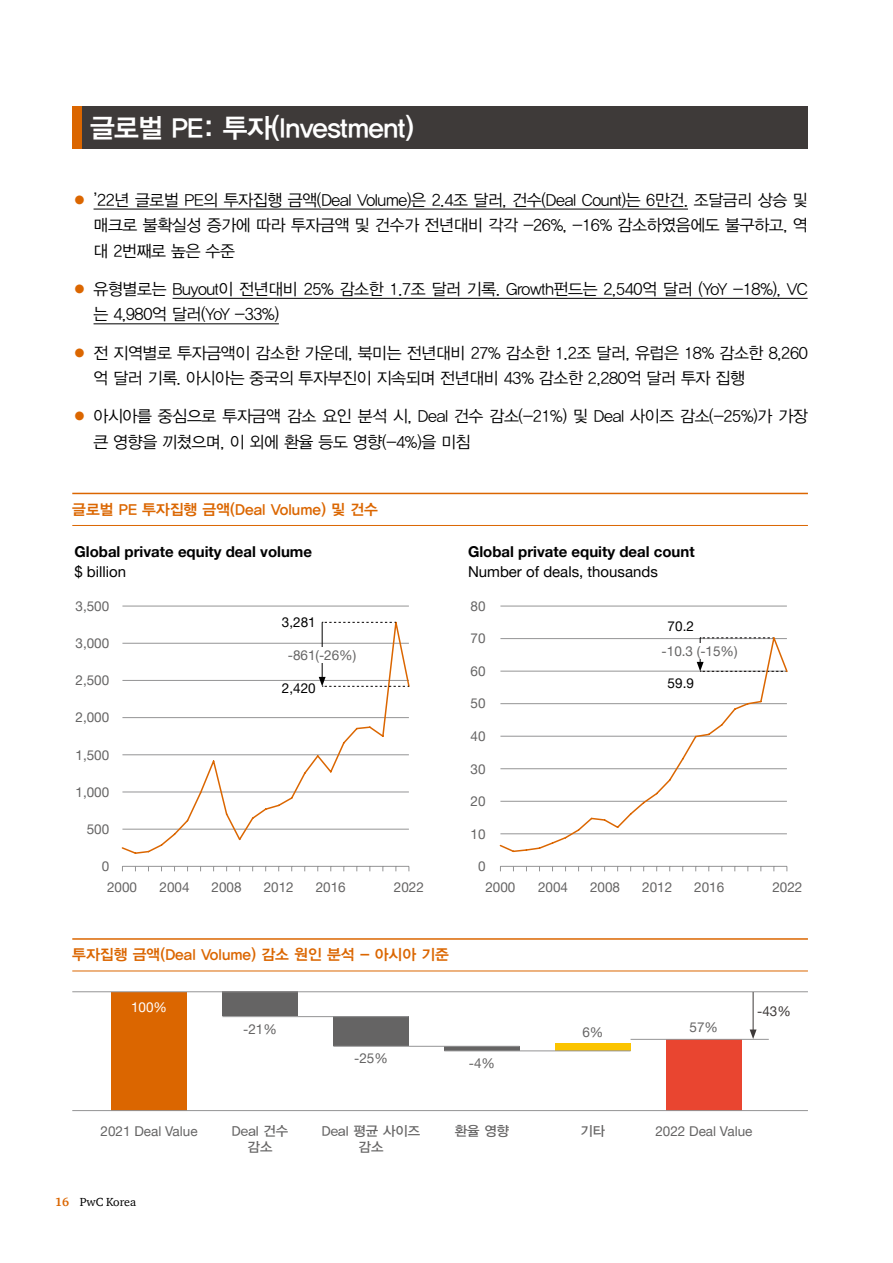
<style>
.page{position:relative;width:893px;height:1263px;background:#fff}
.page>*{position:absolute;margin:0;border:0;box-sizing:border-box;transform-origin:0 0}
.t1{font:27px "YDVYGO34";letter-spacing:-.025em;color:#fff}
.t2{font:16.5px/25.5px "YDVYGO32";letter-spacing:-.02em;color:#000}
.t3{font:700 15px "Helvetica Neue LT Pro";color:#000}
.t4{font:15px "YDVYGO34";color:#db6600}
.t5{font:15px "Helvetica Neue LT Pro";color:#000}
.t6{font:13.5px/20.7px "Helvetica Neue LT Pro";color:#656464}
.t7{font:13.5px/16.2px "YDVYGO33";color:#656464;text-align:center}
.t8{font:13.5px "Helvetica Neue LT Pro";color:#000}
.t9{font:13.5px "Helvetica Neue LT Pro";color:#fff}
.t10{font:13.5px "Helvetica Neue LT Pro";color:#3e3a39}
.t11{font:12px "ITC Charter Com";color:#000}
.s1{color:#db6600}
.s2{font-weight:700;color:#db6600}
</style>
<div class="page">
<div style="left:82px;top:106px;width:726px;height:43px;background:#3e3a39"></div>
<div style="left:72px;top:106px;width:10px;height:43px;background:#db6600"></div>
<hr style="left:94px;top:209px;width:594px;height:1px;background:#000">
<hr style="left:173px;top:298px;width:635px;height:1px;background:#000">
<hr style="left:94px;top:323px;width:185px;height:1px;background:#000">
<hr style="left:72px;top:493px;width:736px;height:1px;background:#db6600">
<hr style="left:72px;top:525px;width:736px;height:1px;background:#db6600">
<hr style="left:72px;top:938px;width:736px;height:2px;background:#db6600">
<hr style="left:72px;top:970px;width:736px;height:1px;background:#db6600">
<hr style="left:122px;top:866px;width:287px;height:1px;background:#949495">
<hr style="left:122px;top:606px;width:287px;height:1px;background:#949495">
<svg style="left:121px;top:621px;width:289px;height:233px"></svg>
<svg style="left:323px;top:622px;width:73px;height:1px"></svg>
<hr style="left:322px;top:622px;width:1px;height:57px;background:#000">
<svg style="left:319px;top:677px;width:90px;height:10px"></svg>
<div style="left:279px;top:647px;width:86px;height:16px;background:#fff"></div>
<hr style="left:500px;top:866px;width:287px;height:1px;background:#949495">
<hr style="left:500px;top:606px;width:287px;height:1px;background:#949495">
<svg style="left:499px;top:637px;width:289px;height:216px"></svg>
<div style="left:662px;top:674px;width:38px;height:17px;background:#fff"></div>
<div style="left:654px;top:644px;width:91px;height:15px;background:#fff"></div>
<div style="left:666px;top:1039px;width:75px;height:72px;background:#e94530"></div>
<div style="left:111px;top:992px;width:76px;height:119px;background:#db6600"></div>
<div style="left:222px;top:992px;width:76px;height:24px;background:#656464"></div>
<div style="left:333px;top:1016px;width:76px;height:30px;background:#656464"></div>
<div style="left:444px;top:1046px;width:76px;height:5px;background:#656464"></div>
<div style="left:555px;top:1044px;width:75px;height:7px;background:#fbc400"></div>
<hr style="left:222px;top:1016px;width:187px;height:1px;background:#949495">
<hr style="left:333px;top:1046px;width:187px;height:1px;background:#949495">
<hr style="left:444px;top:1050px;width:186px;height:1px;background:#949495">
<hr style="left:630px;top:1039px;width:139px;height:1px;background:#949495">
<hr style="left:72px;top:991px;width:736px;height:1px;background:#949495">
<hr style="left:72px;top:1110px;width:736px;height:1px;background:#949495">
<hr style="left:753px;top:992px;width:1px;height:40px;background:#3e3a39">
<svg style="left:750px;top:1029px;width:7px;height:10px"></svg>
<h1 class="t1" style="left:90px;top:109px;width:325px">글로벌 PE: 투자(Investment)</h1>
<p class="t2" style="left:93px;top:186px;width:716px;text-align:justify;text-indent:-21px"><span class="s1">●</span> ’22년 글로벌 PE의 투자집행 금액(Deal Volume)은 2.4조 달러, 건수(Deal Count)는 6만건. 조달금리 상승 및 매크로 불확실성 증가에 따라 투자금액 및 건수가 전년대비 각각 -26%, -16% 감소하였음에도 불구하고, 역 대 2번째로 높은 수준</p>
<p class="t2" style="left:93px;top:275px;width:716px;text-indent:-21px"><span class="s1">●</span> 유형별로는 Buyout이 전년대비 25% 감소한 1.7조 달러 기록. Growth펀드는 2,540억 달러 (YoY -18%), VC 는 4,980억 달러(YoY -33%)</p>
<p class="t2" style="left:93px;top:339px;width:716px;text-indent:-21px"><span class="s1">●</span> 전 지역별로 투자금액이 감소한 가운데, 북미는 전년대비 27% 감소한 1.2조 달러, 유럽은 18% 감소한 8,260 억 달러 기록. 아시아는 중국의 투자부진이 지속되며 전년대비 43% 감소한 2,280억 달러 투자 집행</p>
<p class="t2" style="left:93px;top:403px;width:716px;text-indent:-21px"><span class="s1">●</span> 아시아를 중심으로 투자금액 감소 요인 분석 시, Deal 건수 감소(-21%) 및 Deal 사이즈 감소(-25%)가 가장 큰 영향을 끼쳤으며, 이 외에 환율 등도 영향(-4%)을 미침</p>
<p class="t4" style="left:72px;top:499px;width:307px">글로벌 PE 투자집행 금액(Deal Volume) 및 건수</p>
<p class="t3" style="left:74px;top:543px;width:239px">Global private equity deal volume</p>
<p class="t5" style="left:74px;top:562px;width:53px">$ billion</p>
<p class="t3" style="left:468px;top:543px;width:228px">Global private equity deal count</p>
<p class="t5" style="left:468px;top:562px;width:191px">Number of deals, thousands</p>
<p class="t6" style="left:76px;top:595px;width:35px">3,500</p>
<p class="t6" style="left:76px;top:632px;width:35px">3,000</p>
<p class="t6" style="left:76px;top:669px;width:35px">2,500</p>
<p class="t6" style="left:76px;top:707px;width:35px">2,000</p>
<p class="t6" style="left:76px;top:744px;width:35px">1,500</p>
<p class="t6" style="left:76px;top:781px;width:35px">1,000</p>
<p class="t6" style="left:87px;top:819px;width:24px">500</p>
<p class="t6" style="left:102px;top:856px;width:9px">0</p>
<p class="t8" style="left:282px;top:614px;width:35px">3,281</p>
<p class="t6" style="left:288px;top:644px;width:70px">-861(-26%)</p>
<p class="t8" style="left:282px;top:680px;width:35px">2,420</p>
<p class="t6" style="left:107px;top:876px;width:32px">2000</p>
<p class="t6" style="left:160px;top:876px;width:32px">2004</p>
<p class="t6" style="left:212px;top:876px;width:32px">2008</p>
<p class="t6" style="left:264px;top:876px;width:32px">2012</p>
<p class="t6" style="left:316px;top:876px;width:32px">2016</p>
<p class="t6" style="left:394px;top:876px;width:32px">2022</p>
<p class="t6" style="left:471px;top:595px;width:17px">80</p>
<p class="t6" style="left:471px;top:628px;width:17px">70</p>
<p class="t6" style="left:471px;top:660px;width:17px">60</p>
<p class="t6" style="left:471px;top:693px;width:17px">50</p>
<p class="t6" style="left:471px;top:725px;width:17px">40</p>
<p class="t6" style="left:471px;top:758px;width:17px">30</p>
<p class="t6" style="left:471px;top:791px;width:17px">20</p>
<p class="t6" style="left:471px;top:823px;width:17px">10</p>
<p class="t6" style="left:485px;top:856px;width:32px;text-indent:-7px">0<br>2000</p>
<p class="t8" style="left:668px;top:618px;width:28px">70.2</p>
<p class="t6" style="left:662px;top:641px;width:78px">-10.3 (-15%)</p>
<p class="t8" style="left:668px;top:674px;width:28px">59.9</p>
<p class="t6" style="left:538px;top:876px;width:32px">2004</p>
<p class="t6" style="left:590px;top:876px;width:32px">2008</p>
<p class="t6" style="left:642px;top:876px;width:32px">2012</p>
<p class="t6" style="left:694px;top:876px;width:32px">2016</p>
<p class="t6" style="left:772px;top:876px;width:32px">2022</p>
<p class="t4" style="left:72px;top:945px;width:378px">투자집행 금액(Deal Volume) 감소 원인 분석 - 아시아 기준</p>
<p class="t9" style="left:131px;top:999px;width:38px">100%</p>
<p class="t6" style="left:243px;top:1018px;width:35px">-21%</p>
<p class="t6" style="left:582px;top:1021px;width:23px">6%</p>
<p class="t6" style="left:690px;top:1016px;width:30px">57%</p>
<p class="t10" style="left:757px;top:1002px;width:35px">-43%</p>
<p class="t6" style="left:354px;top:1047px;width:35px">-25%</p>
<p class="t6" style="left:469px;top:1052px;width:28px">-4%</p>
<p class="t6" style="left:101px;top:1120px;width:99px">2021 Deal Value</p>
<p class="t7" style="left:232px;top:1122px;width:58px">Deal 건수 감소</p>
<p class="t7" style="left:322px;top:1122px;width:100px">Deal 평균 사이즈 감소</p>
<p class="t7" style="left:455px;top:1122px;width:56px">환율 영향</p>
<p class="t7" style="left:580px;top:1122px;width:26px">기타</p>
<p class="t6" style="left:655px;top:1120px;width:99px">2022 Deal Value</p>
<p class="t11" style="left:55px;top:1194px;width:82px"><span class="s2">16</span> PwC Korea</p>
</div>
